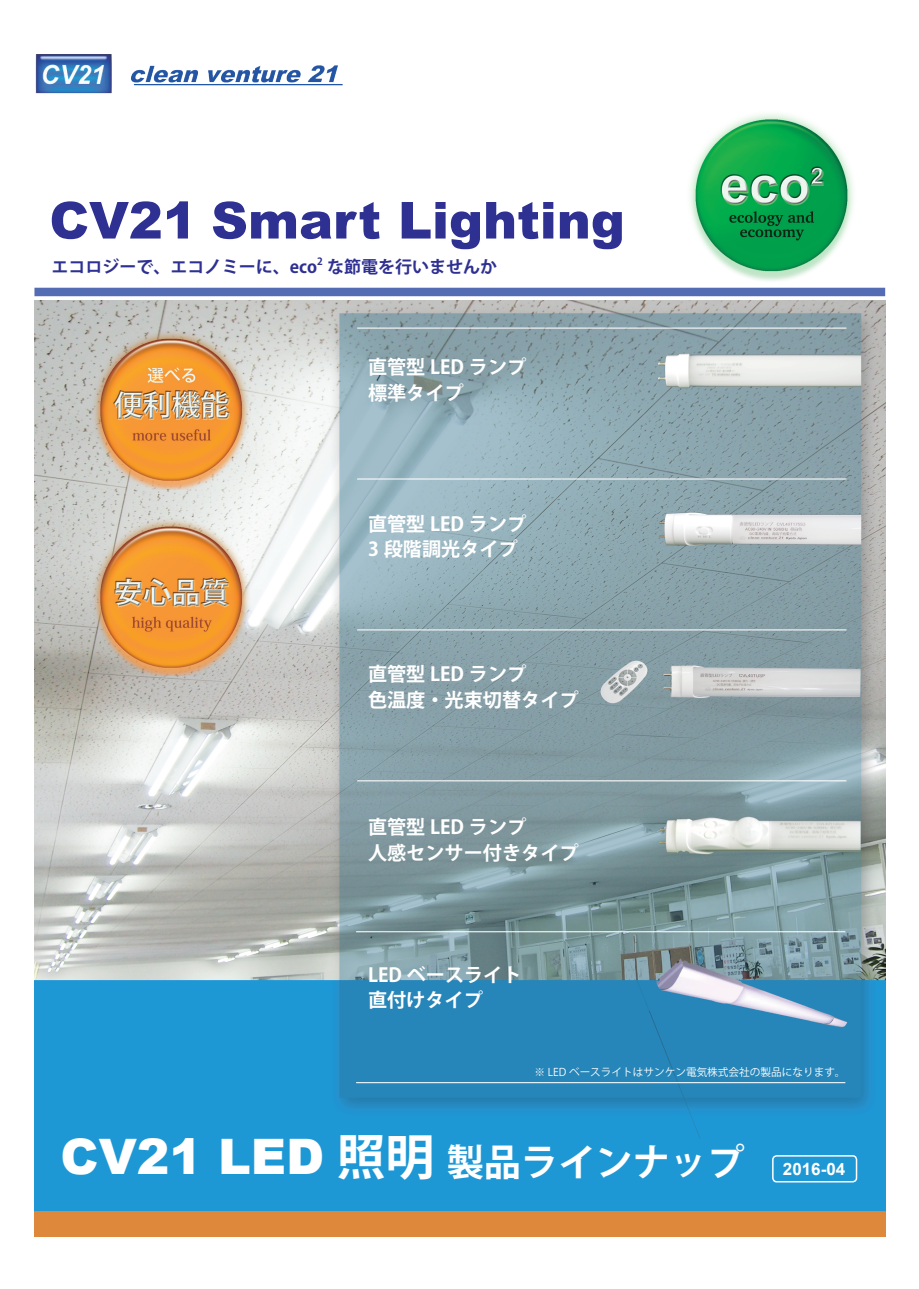
<style>
.page{position:relative;width:919px;height:1289px;background:#fff}
.page>*{position:absolute;margin:0;border:0;box-sizing:border-box;transform-origin:0 0}
.t1{font:900 51px "Arial";color:#2e3092}
.t2{font:700 37.2px "Koz Go Pr 6 N";color:#fff}
.t3{font:700 19.2px/25.5px "Koz Go Pr 6 N";color:#fff}
.t4{font:700 16.95px "Koz Go Pr 6 N";color:#2e3092}
.t5{font:10.65px "Koz Go Pr 6 N";color:#fff}
.t6{font:700 9.9px "Koz Go Pr 6 N";color:#2e3092}
.s1{font-family:"Arial";font-weight:900;font-size:48.9px}
.s2{font-size:48.9px}
.s3{font-family:"Arial";font-size:16.95px}
</style>
<div class="page">
<img style="left:34px;top:300px;width:851px;height:936px">
<div style="left:34px;top:288px;width:851px;height:8px;background:#536cb4"></div>
<img style="left:35px;top:54px;width:308px;height:40px">
<img style="left:690px;top:114px;width:163px;height:167px">
<img style="left:90px;top:514px;width:161px;height:161px">
<img style="left:90px;top:327px;width:161px;height:162px">
<div style="left:772px;top:1155px;width:85px;height:27px;border:1px solid #fff;border-radius:4px"></div>
<hr style="left:357px;top:478px;width:489px;height:1px;background:#fff">
<hr style="left:357px;top:629px;width:489px;height:1px;background:#fff">
<hr style="left:357px;top:780px;width:489px;height:1px;background:#fff">
<hr style="left:356px;top:931px;width:489px;height:1px;background:#fff">
<hr style="left:356px;top:1082px;width:489px;height:1px;background:#fff">
<hr style="left:357px;top:327px;width:489px;height:1px;background:#fff">
<h1 class="t1" style="left:49px;top:183px;width:577px">CV21 Smart Lighting</h1>
<p class="t4" style="left:51px;top:257px;width:267px">エコロジーで、エコノミーに、eco</p>
<p class="t6" style="left:317px;top:255px;width:7px">2</p>
<p class="t4" style="left:327px;top:257px;width:172px">な節電を行いませんか</p>
<p class="t3" style="left:368px;top:355px;width:160px">直管型 LED ランプ標準タイプ</p>
<p class="t3" style="left:368px;top:511px;width:160px">直管型 LED ランプ<br>3 段階調光タイプ</p>
<p class="t3" style="left:368px;top:662px;width:212px">直管型 LED ランプ<br>色温度・光束切替タイプ</p>
<p class="t3" style="left:368px;top:814px;width:212px">直管型 LED ランプ<br>人感センサー付きタイプ</p>
<p class="t3" style="left:368px;top:962px;width:155px">LED ベースライト直付けタイプ</p>
<p class="t5" style="left:534px;top:1065px;width:312px">※ LED ベースライトはサンケン電気株式会社の製品になります。</p>
<h2 class="t2" style="left:61px;top:1140px;width:786px"><span class="s1">CV21 LED</span> <span class="s2">照明</span>製品ラインナップ <span class="s3">2016-04</span></h2>
</div>
